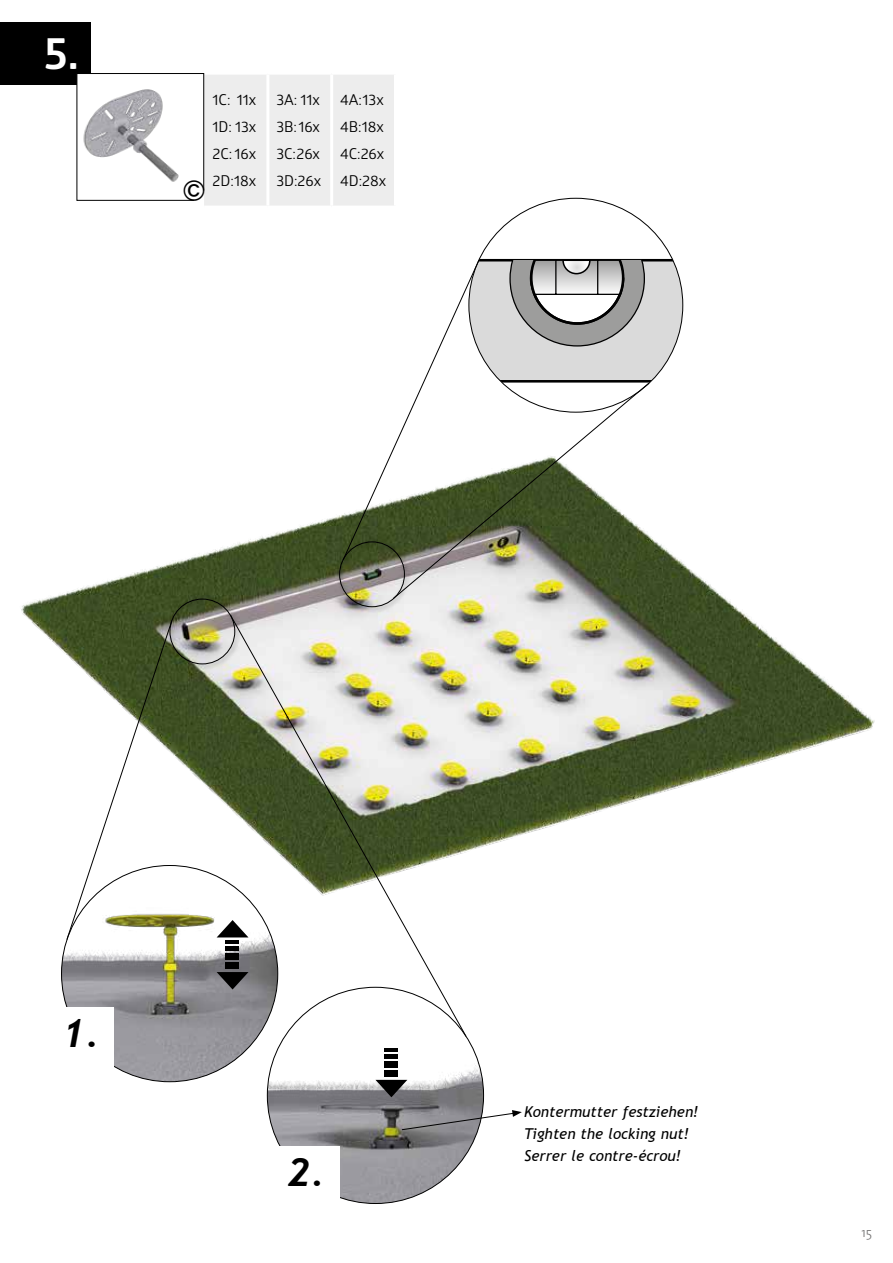
<style>
.page{position:relative;width:893px;height:1263px;background:#fff}
.page>*{position:absolute;margin:0;border:0;box-sizing:border-box;transform-origin:0 0}
.t1{font:700 45px "Glober";color:#fff}
.t2{font:italic 700 39px "Trebuchet";color:#000}
.t3{font:15px/27px "Glober";color:#000;text-align:justify}
.t4{font:italic 15px/21.9px "Trebuchet MS";color:#000}
.t5{font:300 13.5px "The Sans";color:#706f6f}
</style>
<div class="page">
<div style="left:0;top:23px;width:91px;height:62px;background:#000"></div>
<img style="left:21px;top:298px;width:854px;height:700px">
<img style="left:62px;top:865px;width:216px;height:217px;border-radius:108px">
<img style="left:267px;top:987px;width:217px;height:216px;border-radius:108px">
<div style="left:166px;top:596px;width:75px;height:74px;background:#000;opacity:.75"></div>
<div style="left:336px;top:538px;width:75px;height:75px;background:#000;opacity:.75"></div>
<div style="left:273px;top:1146px;width:66px;height:61px;background:#fff"></div>
<div style="left:47px;top:1007px;width:67px;height:61px;background:#fff"></div>
<svg style="left:230px;top:614px;width:237px;height:423px"></svg>
<svg style="left:66px;top:620px;width:106px;height:320px"></svg>
<hr style="left:225px;top:940px;width:14px;height:4px;background:#000">
<div style="left:225px;top:946px;width:14px;height:5px;background:#000"></div>
<div style="left:225px;top:953px;width:14px;height:6px;background:#000"></div>
<div style="left:225px;top:962px;width:14px;height:7px;background:#000"></div>
<svg style="left:217px;top:972px;width:31px;height:17px"></svg>
<svg style="left:217px;top:920px;width:31px;height:17px"></svg>
<hr style="left:384px;top:1048px;width:14px;height:4px;background:#000">
<div style="left:384px;top:1054px;width:14px;height:5px;background:#000"></div>
<div style="left:384px;top:1061px;width:14px;height:6px;background:#000"></div>
<div style="left:384px;top:1070px;width:14px;height:7px;background:#000"></div>
<svg style="left:375px;top:1080px;width:32px;height:17px"></svg>
<svg style="left:343px;top:257px;width:340px;height:303px"></svg>
<svg style="left:393px;top:383px;width:256px;height:216px"></svg>
<svg style="left:401px;top:1110px;width:121px;height:20px"></svg>
<svg style="left:76px;top:73px;width:318px;height:133px"></svg>
<h1 class="t1" style="left:44px;top:20px;width:36px">5 .3</h1>
<p class="t3" style="left:213px;top:86px;width:45px">1C: 11x 1D: 13x 2C: 16x 2D:18x</p>
<p class="t3" style="left:276px;top:86px;width:46px">3A: 11x 3B:16x 3C:26x 3D:26x</p>
<p class="t3" style="left:340px;top:86px;width:48px;text-align:left">4A:13x<br>4B:18x<br>4C:26x<br>4D:28x</p>
<h2 class="t2" style="left:62px;top:1008px;width:39px">1.</h2>
<h2 class="t2" style="left:287px;top:1147px;width:39px">2.</h2>
<p class="t4" style="left:524px;top:1100px;width:176px">Kontermutter festziehen!<br>Tighten the locking nut!<br>Serrer le contre-écrou!</p>
<p class="t5" style="left:861px;top:1221px;width:12px">15</p>
</div>
